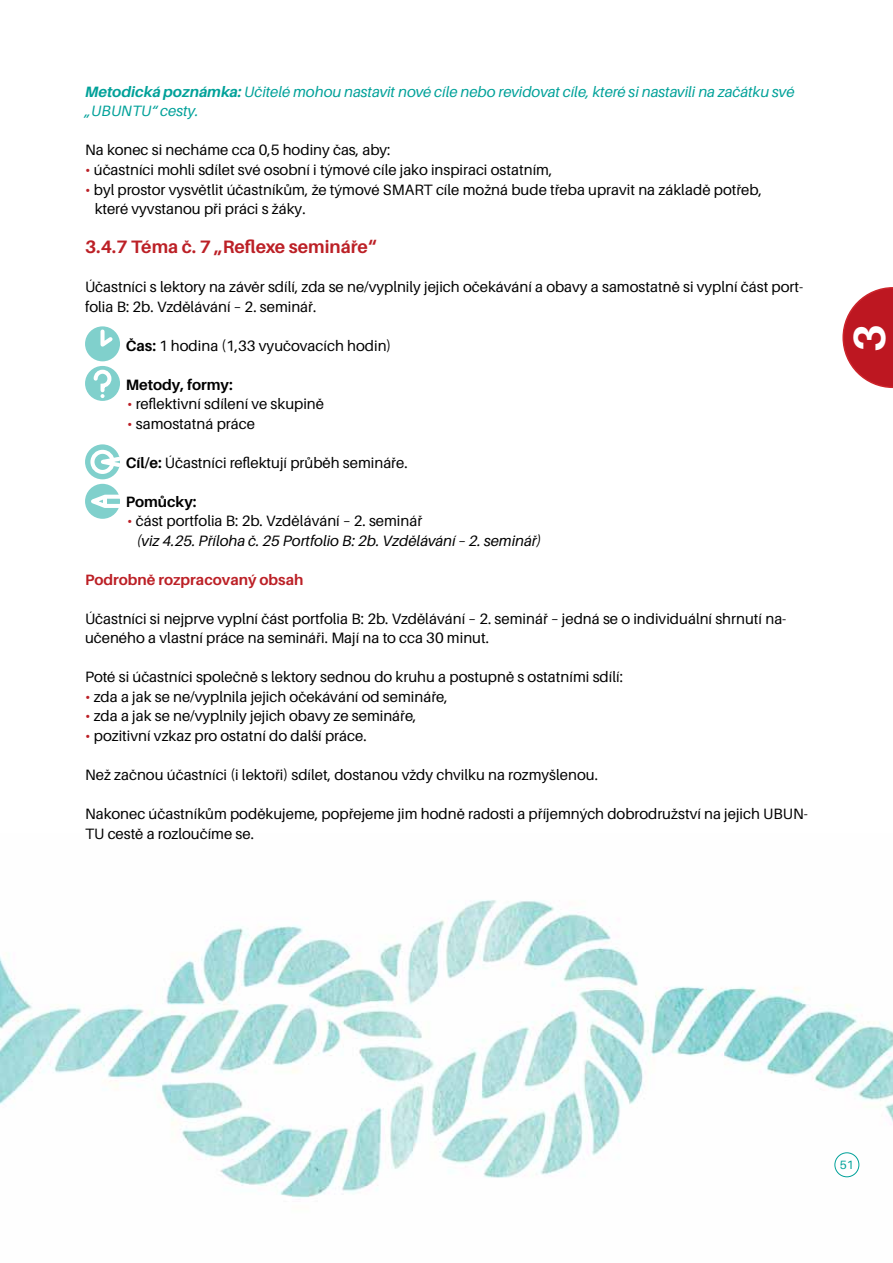
<style>
.page{position:relative;width:893px;height:1263px;background:#fff}
.page>*{position:absolute;margin:0;border:0;box-sizing:border-box;transform-origin:0 0}
.t1{font:700 45px "Aileron";color:#fff}
.t2{font:700 18px "Aileron";color:#bc2026}
.t3{font:15px/19.5px "Aileron";color:#000}
.t4{font:italic 15px/19.5px "Aileron";color:#00a199}
.t5{font:italic 15px/19.5px "Aileron";color:#000}
.t6{font:700 15px "Aileron";color:#bc2026}
.t7{font:700 15px "Aileron";color:#000}
.t8{font:12px "Aileron";color:#00a199}
.s1{font-weight:700}
.s2{font-size:15.15px;color:#bc2026}
.s3{color:#bc2026}
.s4{font-style:normal;color:#bc2026}
.s5{font-style:normal}
</style>
<div class="page">
<img style="left:0;top:900px;width:893px;height:298px">
<div style="left:834px;top:1152px;width:25px;height:25px;border:1px solid #00a199;border-radius:50%"></div>
<div style="left:85px;top:366px;width:35px;height:35px;background:#80d0cc;border-radius:50%"></div>
<svg style="left:92px;top:368px;width:21px;height:30px"></svg>
<div style="left:85px;top:326px;width:35px;height:35px;background:#80d0cc;border-radius:50%"></div>
<svg style="left:100px;top:327px;width:16px;height:20px"></svg>
<div style="left:85px;top:444px;width:35px;height:35px;background:#80d0cc;border-radius:50%"></div>
<div style="left:90px;top:450px;width:25px;height:24px;border:4px solid #fff;border-radius:50%"></div>
<svg style="left:85px;top:454px;width:35px;height:16px"></svg>
<div style="left:85px;top:484px;width:35px;height:35px;background:#80d0cc;border-radius:50%"></div>
<svg style="left:85px;top:493px;width:35px;height:17px"></svg>
<svg style="left:842px;top:287px;width:51px;height:101px"></svg>
<p class="t4" style="left:85px;top:82px;width:711px"><span class="s1">Metodická poznámka:</span> Učitelé mohou nastavit nové cíle nebo revidovat cíle, které si nastavili na začátku své „UBUNTU“ cesty.</p>
<p class="t3" style="left:85px;top:140px;width:307px">Na konec si necháme cca 0,5 hodiny čas, aby:</p>
<p class="t3" style="left:85px;top:160px;width:469px"><span class="s2">•</span> účastníci mohli sdílet své osobní i týmové cíle jako inspiraci ostatním,</p>
<p class="t3" style="left:95px;top:180px;width:669px;text-indent:-10px"><span class="s2">•</span> byl prostor vysvětlit účastníkům, že týmové SMART cíle možná bude třeba upravit na základě potřeb, které vyvstanou při práci s žáky.</p>
<p class="t2" style="left:85px;top:237px;width:293px">3.4.7 Téma č. 7 „Reflexe semináře“</p>
<p class="t3" style="left:85px;top:277px;width:720px">Účastníci s lektory na závěr sdílí, zda se ne/vyplnily jejich očekávání a obavy a samostatně si vyplní část port&shy;folia B: 2b. Vzdělávání – 2. seminář.</p>
<p class="t3" style="left:126px;top:336px;width:267px"><span class="s1">Čas:</span> 1 hodina (1,33 vyučovacích hodin)</p>
<p class="t7" style="left:126px;top:376px;width:108px">Metody, formy:</p>
<p class="t3" style="left:127px;top:394px;width:198px"><span class="s3">•</span> reflektivní sdílení ve skupině</p>
<p class="t3" style="left:127px;top:414px;width:129px"><span class="s3">•</span> samostatná práce</p>
<p class="t3" style="left:126px;top:453px;width:283px"><span class="s1">Cíl/e:</span> Účastníci reflektují průběh semináře.</p>
<p class="t7" style="left:126px;top:493px;width:72px">Pomůcky:</p>
<p class="t5" style="left:137px;top:511px;width:406px;text-indent:-10px"><span class="s4">•</span> <span class="s5">část portfolia B: 2b. Vzdělávání – 2. seminář<br></span>(viz 4.25. Příloha č. 25 Portfolio B: 2b. Vzdělávání – 2. seminář)</p>
<p class="t6" style="left:85px;top:571px;width:220px">Podrobně rozpracovaný obsah</p>
<p class="t3" style="left:85px;top:609px;width:703px">Účastníci si nejprve vyplní část portfolia B: 2b. Vzdělávání – 2. seminář – jedná se o individuální shrnutí na&shy;učeného a vlastní práce na semináři. Mají na to cca 30 minut.</p>
<p class="t3" style="left:85px;top:667px;width:539px">Poté si účastníci společně s lektory sednou do kruhu a postupně s ostatními sdílí:</p>
<p class="t3" style="left:85px;top:687px;width:364px"><span class="s2">•</span> zda a jak se ne/vyplnila jejich očekávání od semináře,</p>
<p class="t3" style="left:85px;top:707px;width:333px"><span class="s2">•</span> zda a jak se ne/vyplnily jejich obavy ze semináře,</p>
<p class="t3" style="left:85px;top:726px;width:283px"><span class="s2">•</span> pozitivní vzkaz pro ostatní do další práce.</p>
<p class="t3" style="left:85px;top:765px;width:514px">Než začnou účastníci (i lektoři) sdílet, dostanou vždy chvilku na rozmyšlenou.</p>
<p class="t3" style="left:85px;top:804px;width:724px">Nakonec účastníkům poděkujeme, popřejeme jim hodně radosti a příjemných dobrodružství na jejich UBUN-<br>TU cestě a rozloučíme se.</p>
<h1 class="t1" style="left:848px;top:352px;width:30px;rotate:-90deg">3</h1>
<p class="t8" style="left:840px;top:1158px;width:15px">51</p>
</div>
